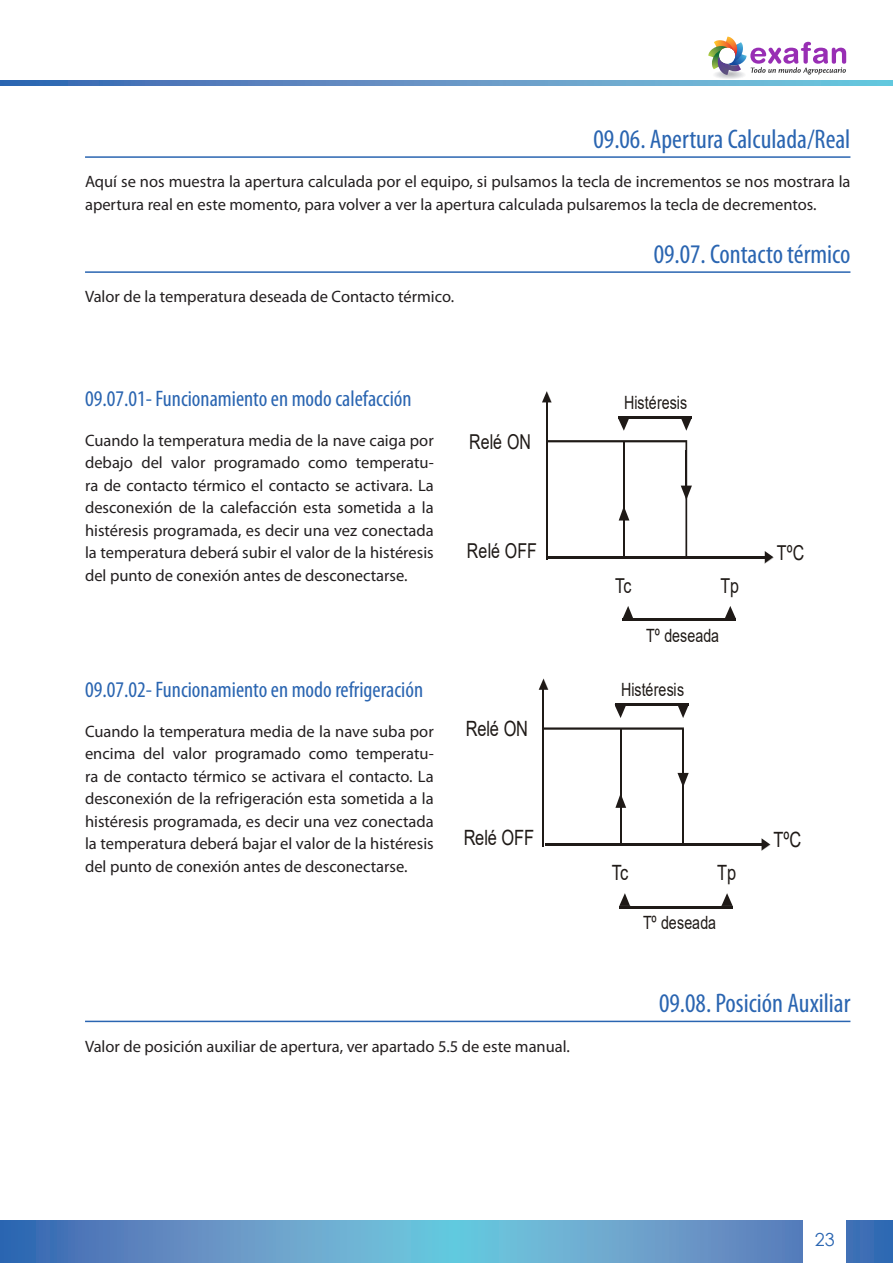
<style>
.page{position:relative;width:893px;height:1263px;background:#fff}
.page>*{position:absolute;margin:0;border:0;box-sizing:border-box;transform-origin:0 0}
._01__Titulos__Nivel{font:condensed 27px "Myriad Pro";color:#2a65b1}
._01__Titulos__Nivel-2{font:condensed 22.5px "Myriad Pro";color:#2a65b1}
.t1{font:21px "Arial";letter-spacing:-.01em;color:#1f1a17;scale:.78 1}
.t2{font:20.55px "Arial";letter-spacing:.01em;color:#1f1a17;scale:.78 1}
.t3{font:18.3px "Arial";letter-spacing:.005em;color:#1f1a17;scale:.78 1}
.t4{font:18px "Century Gothic";color:#2a65b1}
._01__Normal{font:16.5px/22.5px "Myriad Pro";color:#231f20;text-align:justify}
</style>
<div class="page">
<svg style="left:1px;top:1220px;width:892px;height:43px;background:#609ac8"></svg>
<svg style="left:1px;top:81px;width:892px;height:4px;background:#5e96c6"></svg>
<div style="left:714px;top:71px;width:31px;height:8px;background:#f5f5f6;border-radius:50%"></div>
<div style="left:716px;top:71px;width:27px;height:7px;background:#eeeeef;border-radius:50%"></div>
<div style="left:716px;top:71px;width:26px;height:7px;background:#ececee;border-radius:50%"></div>
<div style="left:717px;top:71px;width:25px;height:7px;background:#e6e7e9;border-radius:50%"></div>
<div style="left:718px;top:72px;width:23px;height:6px;background:#e1e2e4;border-radius:50%"></div>
<div style="left:719px;top:72px;width:21px;height:5px;background:#dddee0;border-radius:50%"></div>
<div style="left:721px;top:72px;width:17px;height:5px;background:#d5d6d8;border-radius:50%"></div>
<svg style="left:708px;top:37px;width:138px;height:39px"></svg>
<div style="left:804px;top:1218px;width:42px;height:45px;background:#fff"></div>
<hr style="left:0;top:1220px;width:1px;height:43px;background:#2a65b1">
<svg style="left:542px;top:391px;width:9px;height:11px"></svg>
<hr style="left:546px;top:402px;width:2px;height:157px;background:#1f1a17">
<svg style="left:765px;top:551px;width:8px;height:12px"></svg>
<hr style="left:548px;top:556px;width:218px;height:2px;background:#1f1a17">
<svg style="left:548px;top:440px;width:144px;height:116px"></svg>
<hr style="left:685px;top:450px;width:2px;height:27px;background:#1f1a17">
<hr style="left:623px;top:442px;width:2px;height:68px;background:#1f1a17">
<svg style="left:618px;top:418px;width:11px;height:13px"></svg>
<hr style="left:618px;top:416px;width:73px;height:2px;background:#1f1a17">
<svg style="left:681px;top:418px;width:10px;height:13px"></svg>
<svg style="left:623px;top:606px;width:10px;height:13px"></svg>
<hr style="left:623px;top:619px;width:113px;height:2px;background:#1f1a17">
<svg style="left:725px;top:606px;width:11px;height:13px"></svg>
<svg style="left:539px;top:679px;width:9px;height:11px"></svg>
<hr style="left:543px;top:689px;width:1px;height:158px;background:#1f1a17">
<svg style="left:761px;top:838px;width:9px;height:12px"></svg>
<hr style="left:545px;top:843px;width:217px;height:2px;background:#1f1a17">
<svg style="left:544px;top:727px;width:140px;height:3px"></svg>
<hr style="left:682px;top:728px;width:2px;height:51px;background:#1f1a17">
<hr style="left:682px;top:779px;width:2px;height:65px;background:#1f1a17">
<svg style="left:615px;top:795px;width:11px;height:48px"></svg>
<svg style="left:677px;top:772px;width:12px;height:13px"></svg>
<hr style="left:620px;top:729px;width:2px;height:69px;background:#1f1a17">
<svg style="left:615px;top:706px;width:11px;height:12px"></svg>
<hr style="left:615px;top:704px;width:73px;height:2px;background:#1f1a17">
<svg style="left:678px;top:706px;width:10px;height:12px"></svg>
<svg style="left:619px;top:893px;width:11px;height:13px"></svg>
<hr style="left:619px;top:906px;width:114px;height:2px;background:#1f1a17">
<svg style="left:721px;top:893px;width:12px;height:13px"></svg>
<hr style="left:85px;top:156px;width:765px;height:2px;background:#2a65b1">
<hr style="left:85px;top:271px;width:765px;height:2px;background:#2a65b1">
<hr style="left:85px;top:1021px;width:765px;height:1px;background:#2a65b1">
<p class="_01__Titulos__Nivel" style="left:593px;top:123px;width:258px">09.06. Apertura Calculada/Real</p>
<p class="_01__Normal" style="left:85px;top:170px;width:767px">Aquí se nos muestra la apertura calculada por el equipo, si pulsamos la tecla de incrementos se nos mostrara la apertura real en este momento, para volver a ver la apertura calculada pulsaremos la tecla de decrementos.</p>
<p class="_01__Titulos__Nivel" style="left:654px;top:238px;width:198px">09.07. Contacto térmico</p>
<p class="_01__Normal" style="left:85px;top:285px;width:371px">Valor de la temperatura deseada de Contacto térmico.</p>
<p class="_01__Titulos__Nivel-2" style="left:85px;top:385px;width:328px">09.07.01- Funcionamiento en modo calefacción</p>
<p class="_01__Normal" style="left:85px;top:429px;width:350px">Cuando la temperatura media de la nave caiga por debajo del valor programado como temperatu&shy;ra de contacto térmico el contacto se activara. La desconexión de la calefacción esta sometida a la histéresis programada, es decir una vez conectada la temperatura deberá subir el valor de la histéresis del punto de conexión antes de desconectarse.</p>
<p class="t2" style="left:469px;top:428px;width:81px">Relé ON</p>
<p class="t2" style="left:467px;top:536px;width:91px">Relé OFF</p>
<p class="_01__Titulos__Nivel-2" style="left:85px;top:676px;width:340px">09.07.02- Funcionamiento en modo refrigeración</p>
<p class="_01__Normal" style="left:85px;top:720px;width:350px">Cuando la temperatura media de la nave suba por encima del valor programado como temperatu&shy;ra de contacto térmico se activara el contacto. La desconexión de la refrigeración esta sometida a la histéresis programada, es decir una vez conectada la temperatura deberá bajar el valor de la histéresis del punto de conexión antes de desconectarse.</p>
<p class="t1" style="left:466px;top:714px;width:81px">Relé ON</p>
<p class="t1" style="left:464px;top:823px;width:92px">Relé OFF</p>
<p class="_01__Normal" style="left:85px;top:1034px;width:486px">Valor de posición auxiliar de apertura, ver apartado 5.5 de este manual.</p>
<p class="t3" style="left:624px;top:390px;width:82px">Histéresis</p>
<p class="t2" style="left:615px;top:571px;width:22px">Tc</p>
<p class="t2" style="left:720px;top:571px;width:26px">Tp</p>
<p class="t3" style="left:646px;top:623px;width:95px">Tº deseada</p>
<p class="t3" style="left:621px;top:677px;width:82px">Histéresis</p>
<p class="t2" style="left:777px;top:538px;width:37px">TºC</p>
<p class="t1" style="left:612px;top:858px;width:22px">Tc</p>
<p class="t1" style="left:717px;top:858px;width:26px">Tp</p>
<p class="t3" style="left:643px;top:910px;width:95px">Tº deseada</p>
<p class="t1" style="left:774px;top:825px;width:37px">TºC</p>
<p class="_01__Titulos__Nivel" style="left:659px;top:987px;width:193px">09.08. Posición Auxiliar</p>
<p class="t4" style="left:815px;top:1227px;width:21px">23</p>
</div>
